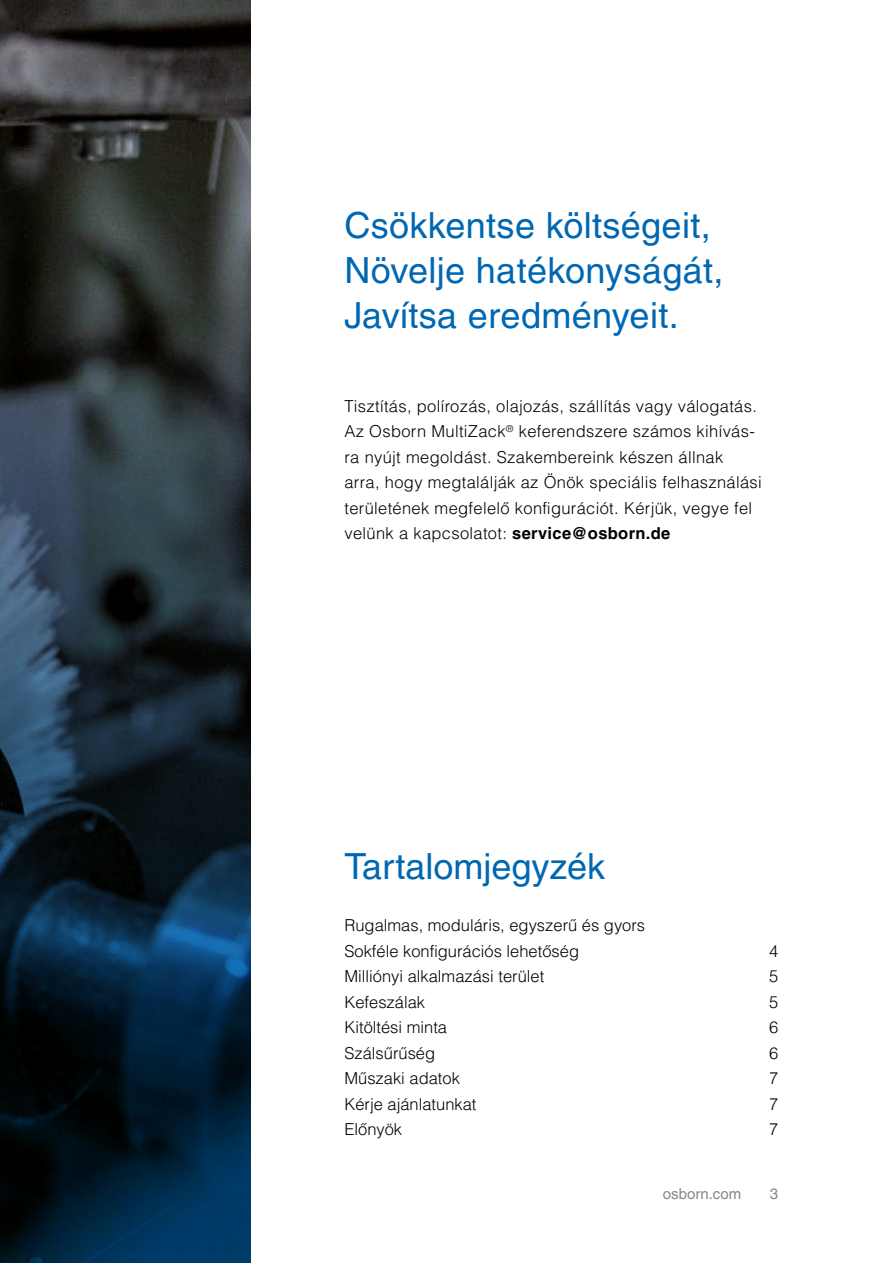
<style>
.page{position:relative;width:893px;height:1263px;background:#fff}
.page>*{position:absolute;margin:0;border:0;box-sizing:border-box;transform-origin:0 0}
.t1{font:36px/45px "Helvetica LT Pro";letter-spacing:.01em;color:#0067b2}
.t2{font:300 16.5px/25.5px "Helvetica LT Pro";letter-spacing:.02em;color:#000}
.t3{font:300 16.5px/25.5px "Helvetica LT Pro";color:#000}
.t4{font:15px "Helvetica LT Pro";letter-spacing:.005em;color:#878787}
.s1{font-weight:700}
</style>
<div class="page">
<svg style="left:0;top:0;width:251px;height:1263px;background:#1d2c37"></svg>
<h1 class="t1" style="left:344px;top:203px;width:381px">Csökkentse költségeit,<br>Növelje hatékonyságát,<br>Javítsa eredményeit.</h1>
<p class="t2" style="left:344px;top:393px;width:419px">Tisztítás, polírozás, olajozás, szállítás vagy válogatás.<br>Az Osborn MultiZack<sup>®</sup> keferendszere számos kihívás&shy;ra nyújt megoldást. Szakembereink készen állnak arra, hogy megtalálják az Önök speciális felhasználási területének megfelelő konfigurációt. Kérjük, vegye fel velünk a kapcsolatot: <span class="s1">service@osborn.de</span></p>
<h1 class="t1" style="left:344px;top:844px;width:262px">Tartalomjegyzék</h1>
<p class="t3" style="left:344px;top:913px;width:302px">Rugalmas, moduláris, egyszerű és gyors<br>Sokféle konfigurációs lehetőség</p>
<p class="t2" style="left:769px;top:938px;width:11px">4</p>
<p class="t3" style="left:344px;top:963px;width:201px">Milliónyi alkalmazási terület</p>
<p class="t2" style="left:769px;top:963px;width:11px">5</p>
<p class="t3" style="left:344px;top:989px;width:82px">Kefeszálak</p>
<p class="t2" style="left:769px;top:989px;width:11px">5</p>
<p class="t3" style="left:344px;top:1014px;width:104px">Kitöltési minta</p>
<p class="t2" style="left:769px;top:1014px;width:11px">6</p>
<p class="t3" style="left:344px;top:1040px;width:92px">Szálsűrűség</p>
<p class="t2" style="left:769px;top:1040px;width:11px">6</p>
<p class="t3" style="left:344px;top:1065px;width:117px">Műszaki adatok</p>
<p class="t2" style="left:769px;top:1065px;width:11px">7</p>
<p class="t3" style="left:344px;top:1091px;width:134px">Kérje ajánlatunkat</p>
<p class="t2" style="left:769px;top:1091px;width:11px">7</p>
<p class="t3" style="left:344px;top:1116px;width:59px">Előnyök</p>
<p class="t2" style="left:769px;top:1116px;width:11px">7</p>
<p class="t4" style="left:663px;top:1185px;width:80px">osborn.com</p>
<p class="t4" style="left:770px;top:1185px;width:10px">3</p>
</div>
